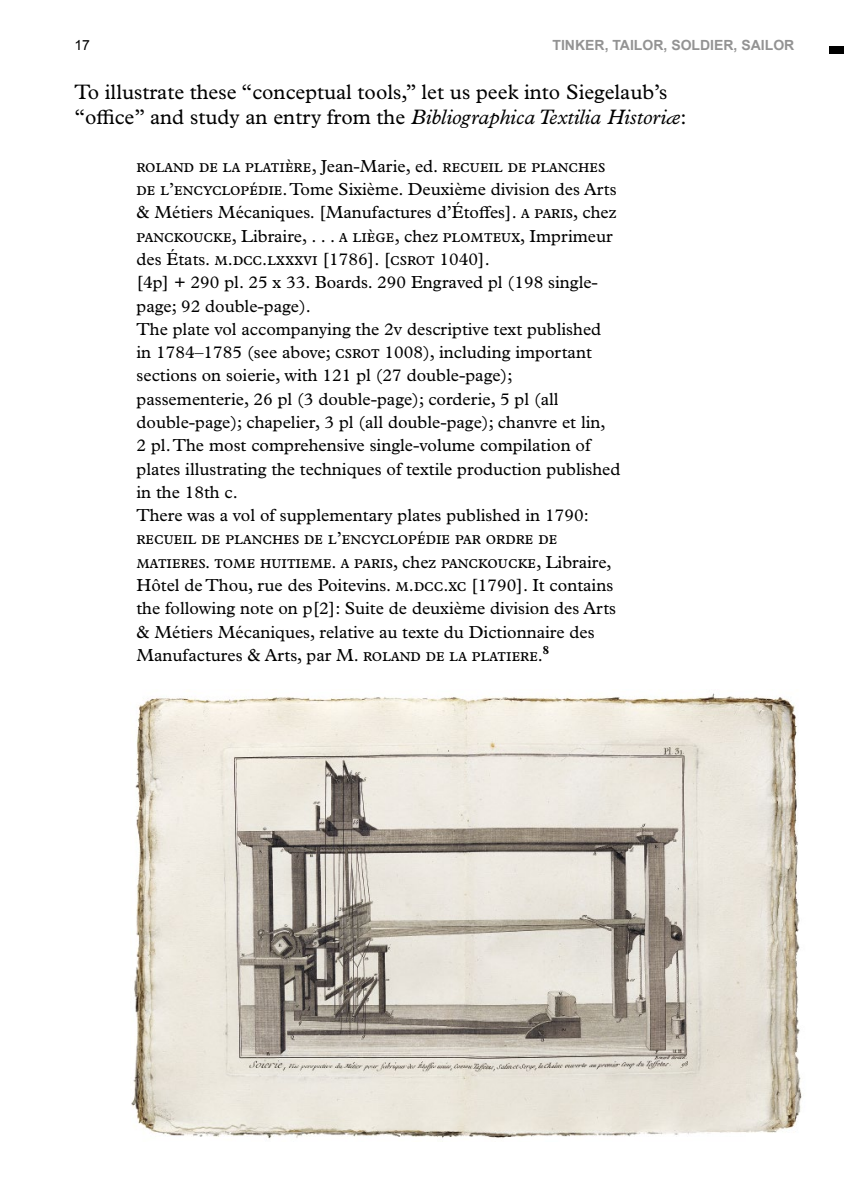
<style>
.page{position:relative;width:844px;height:1191px;background:#fff}
.page>*{position:absolute;margin:0;border:0;box-sizing:border-box;transform-origin:0 0}
.t1{font:21px/24.8px "Plantin MT Pro";color:#000}
.t2{font:17.5px/23.3px "Plantin MT Pro";color:#000}
.t3{font:700 14px "Arial";color:#939393}
.t4{font:14px "Arial";color:#000}
.s1{font-style:italic}
</style>
<div class="page">
<div style="left:828px;top:47px;width:15px;height:7px;background:#000"></div>
<img style="left:131px;top:693px;width:671px;height:446px">
<p class="t3" style="left:552px;top:37px;width:243px">TINKER, TAILOR, SOLDIER, SAILOR</p>
<p class="t4" style="left:74px;top:37px;width:17px">17</p>
<p class="t1" style="left:74px;top:80px;width:613px">To illustrate these “conceptual tools,” let us peek into Siegelaub’s “office” and study an entry from the <span class="s1">Bibliographica Textilia Historiæ</span>:</p>
<p class="t2" style="left:136px;top:154px;width:485px">roland de la platière, Jean-Marie, ed. recueil de planches de l’encyclopédie. Tome Sixième. Deuxième division des Arts &amp; Métiers Mécaniques. [Manufactures d’Étoffes]. a paris, chez panckoucke, Libraire, . . . a liège, chez plomteux, Imprimeur des États. m.dcc.lxxxvi [1786]. [csrot 1040].<br>[4p] + 290 pl. 25 x 33. Boards. 290 Engraved pl (198 single&shy;page; 92 double-page).<br>The plate vol accompanying the 2v descriptive text published<br>in 1784–1785 (see above; csrot 1008), including important sections on soierie, with 121 pl (27 double-page); passementerie, 26 pl (3 double-page); corderie, 5 pl (all double-page); chapelier, 3 pl (all double-page); chanvre et lin,<br>2 pl. The most comprehensive single-volume compilation of plates illustrating the techniques of textile production published in the 18th c.<br>There was a vol of supplementary plates published in 1790: recueil de planches de l’encyclopédie par ordre de matieres. tome huitieme. a paris, chez panckoucke, Libraire, Hôtel de Thou, rue des Poitevins. m.dcc.xc [1790]. It contains the following note on p[2]: Suite de deuxième division des Arts &amp; Métiers Mécaniques, relative au texte du Dictionnaire des Manufactures &amp; Arts, par M. roland de la platiere.<sup>8</sup></p>
</div>
